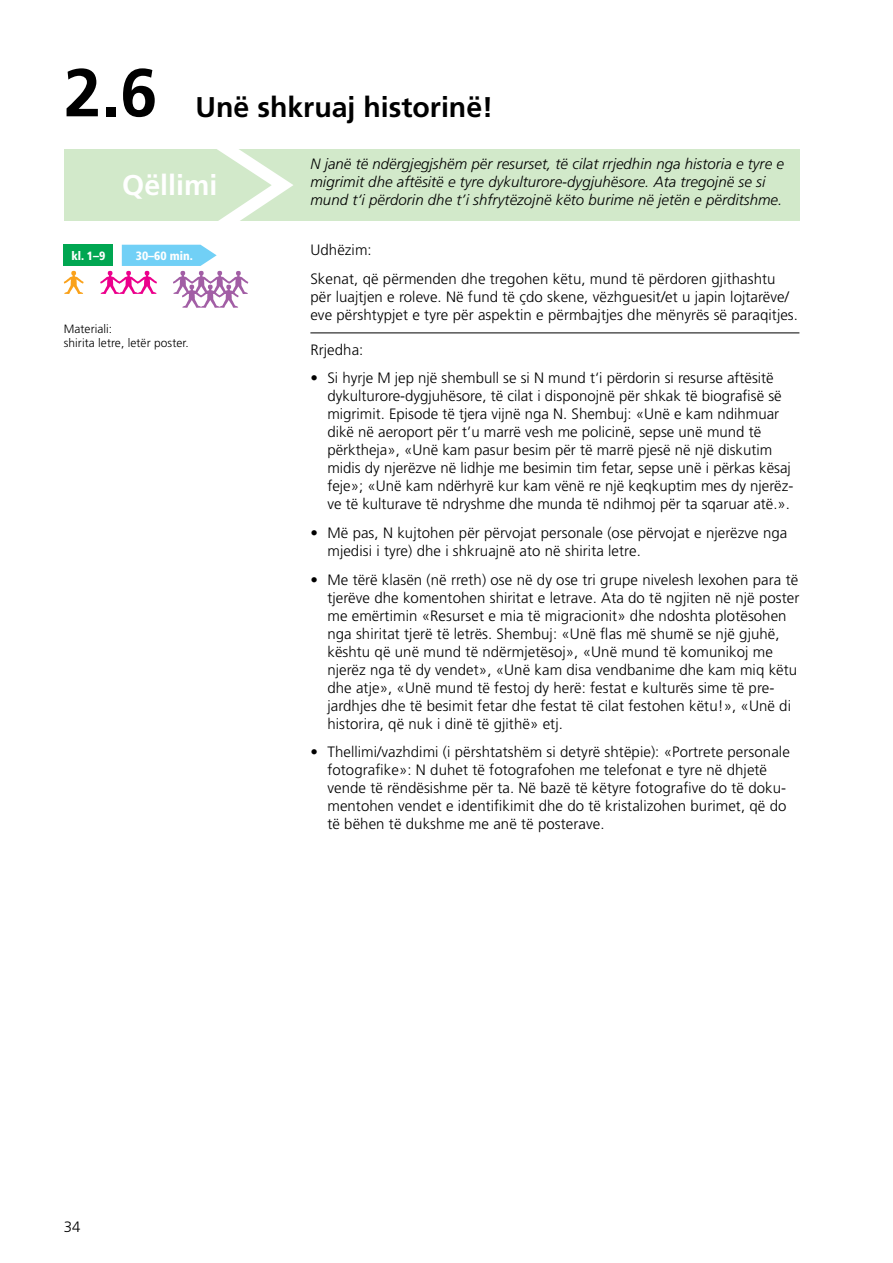
<style>
.page{position:relative;width:893px;height:1263px;background:#fff}
.page>*{position:absolute;margin:0;border:0;box-sizing:border-box;transform-origin:0 0}
.t1{font:700 67.5px "Frutiger";color:#000}
.t2{font:700 28.5px "Frutiger";color:#000}
.t3{font:700 28.5px "Frutiger";color:#fff}
.t4{font:300 15px/18px "Frutiger LT Pro";letter-spacing:.005em;color:#000}
.t5{font:italic 300 15px/18px "Frutiger";letter-spacing:.005em;color:#000}
.t6{font:300 15px "Frutiger";color:#000}
.t7{font:300 12px/14.4px "Frutiger LT Pro";letter-spacing:.005em;color:#000}
.t8{font:900 condensed 12px "Frutiger";color:#fff}
</style>
<div class="page">
<div style="left:64px;top:149px;width:735px;height:71px;background:#d2e9ca"></div>
<hr style="left:310px;top:332px;width:489px;height:1px;background:#000">
<div style="left:64px;top:245px;width:49px;height:21px;background:#00a651"></div>
<svg style="left:100px;top:149px;width:204px;height:159px"></svg>
<svg style="left:64px;top:271px;width:20px;height:23px"></svg>
<h1 class="t1" style="left:64px;top:53px;width:95px">2.6</h1>
<h2 class="t2" style="left:196px;top:91px;width:299px">Unë shkruaj historinë!</h2>
<h2 class="t3" style="left:122px;top:168px;width:97px">Qëllimi</h2>
<p class="t8" style="left:71px;top:248px;width:36px">kl. 1–9</p>
<p class="t8" style="left:136px;top:248px;width:59px">30–60 min.</p>
<p class="t7" style="left:64px;top:321px;width:126px">Materiali:<br>shirita letre, letër poster.</p>
<p class="t5" style="left:310px;top:155px;width:475px">N janë të ndërgjegjshëm për resurset, të cilat rrjedhin nga historia e tyre e migrimit dhe aftësitë e tyre dykulturore-dygjuhësore. Ata tregojnë se si mund t‘i përdorin dhe t’i shfrytëzojnë këto burime në jetën e përditshme.</p>
<p class="t4" style="left:310px;top:236px;width:467px;line-height:28.7px">Udhëzim:<br>Skenat, që përmenden dhe tregohen këtu, mund të përdoren gjithashtu</p>
<p class="t4" style="left:310px;top:288px;width:489px">për luajtjen e roleve. Në fund të çdo skene, vëzhguesit/et u japin lojtarëve/ eve përshtypjet e tyre për aspektin e përmbajtjes dhe mënyrës së paraqitjes.</p>
<p class="t4" style="left:310px;top:341px;width:55px">Rrjedha:</p>
<p class="t4" style="left:327px;top:369px;width:467px;text-indent:-17px">• Si hyrje M jep një shembull se si N mund t‘i përdorin si resurse aftësitë dykulturore-dygjuhësore, të cilat i disponojnë për shkak të biografisë së migrimit. Episode të tjera vijnë nga N. Shembuj: «Unë e kam ndihmuar dikë në aeroport për t’u marrë vesh me policinë, sepse unë mund të përktheja», «Unë kam pasur besim për të marrë pjesë në një diskutim midis dy njerëzve në lidhje me besimin tim fetar, sepse unë i përkas kësaj feje»; «Unë kam ndërhyrë kur kam vënë re një keqkuptim mes dy njerëz&shy;ve të kulturave të ndryshme dhe munda të ndihmoj për ta sqaruar atë.».</p>
<p class="t4" style="left:327px;top:524px;width:461px;text-indent:-17px">• Më pas, N kujtohen për përvojat personale (ose përvojat e njerëzve nga mjedisi i tyre) dhe i shkruajnë ato në shirita letre.</p>
<p class="t4" style="left:327px;top:571px;width:473px;text-indent:-17px">• Me tërë klasën (në rreth) ose në dy ose tri grupe nivelesh lexohen para të tjerëve dhe komentohen shiritat e letrave. Ata do të ngjiten në një poster me emërtimin «Resurset e mia të migracionit» dhe ndoshta plotësohen nga shiritat tjerë të letrës. Shembuj: «Unë flas më shumë se një gjuhë, kështu që unë mund të ndërmjetësoj», «Unë mund të komunikoj me njerëz nga të dy vendet», «Unë kam disa vendbanime dhe kam miq këtu dhe atje», «Unë mund të festoj dy herë: festat e kulturës sime të pre&shy;jardhjes dhe të besimit fetar dhe festat të cilat festohen këtu!», «Unë di historira, që nuk i dinë të gjithë» etj.</p>
<p class="t4" style="left:327px;top:743px;width:464px;text-indent:-17px">• Thellimi/vazhdimi (i përshtatshëm si detyrë shtëpie): «Portrete personale fotografike»: N duhet të fotografohen me telefonat e tyre në dhjetë vende të rëndësishme për ta. Në bazë të këtyre fotografive do të doku&shy;mentohen vendet e identifikimit dhe do të kristalizohen burimet, që do të bëhen të dukshme me anë të posterave.</p>
<p class="t6" style="left:64px;top:1218px;width:18px">34</p>
</div>
